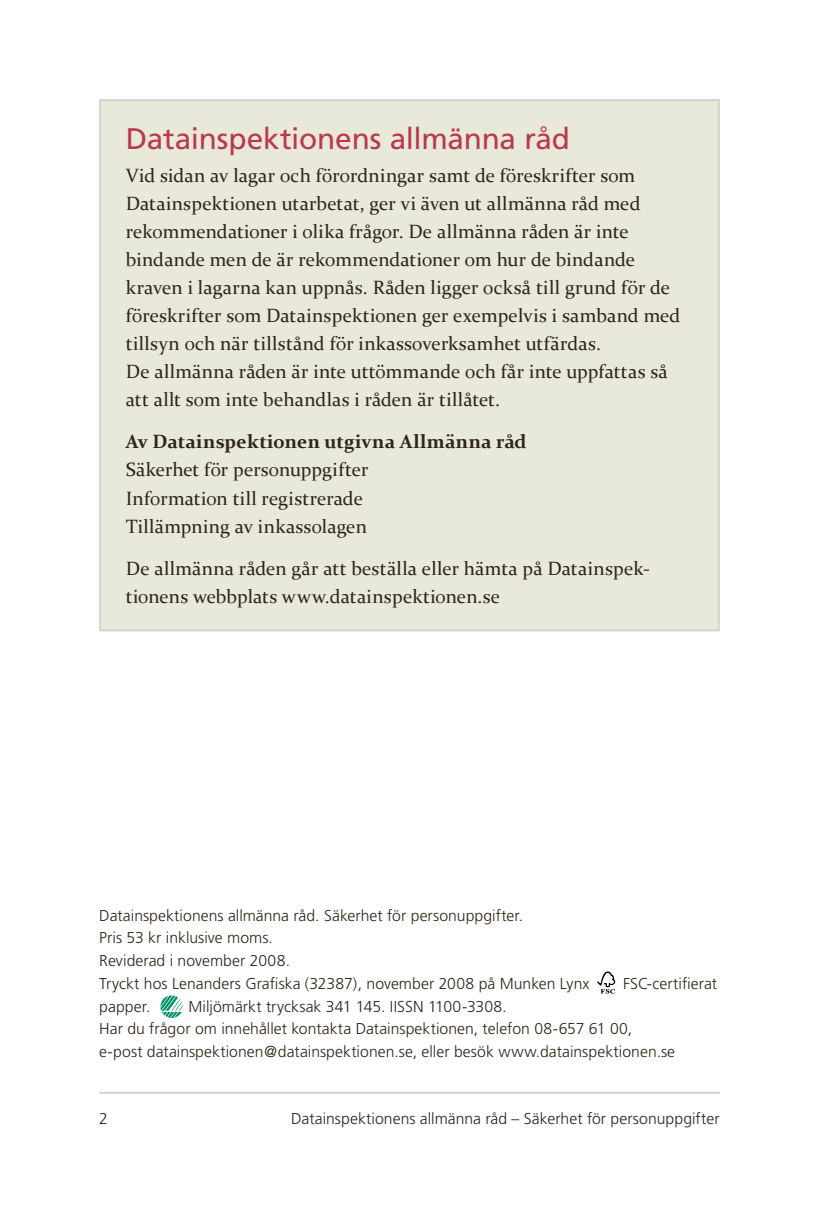
<style>
.page{position:relative;width:819px;height:1216px;background:#fff}
.page>*{position:absolute;margin:0;border:0;box-sizing:border-box;transform-origin:0 0}
.t1{font:29.75px "Frutiger";letter-spacing:-.01em;color:#bb394e}
.t2{font:19.25px/28px "Constantia";letter-spacing:.01em;color:#2d2519}
.t3{font:700 19.25px "Constantia";letter-spacing:.01em;color:#2d2519}
.t4{font:300 15.75px/22.8px "Frutiger";letter-spacing:.005em;color:#2d2519}
</style>
<div class="page">
<hr style="left:99px;top:1091px;width:620px;height:2px;background:#d0d0c5">
<div style="left:100px;top:100px;width:618px;height:530px;background:#e9e9db"></div>
<div style="left:99px;top:99px;width:620px;height:532px;border:2px solid #d0d0c5"></div>
<img style="left:600px;top:981px;width:16px;height:13px">
<svg style="left:597px;top:971px;width:18px;height:22px"></svg>
<svg style="left:160px;top:995px;width:23px;height:22px"></svg>
<h1 class="t1" style="left:126px;top:121px;width:445px">Datainspektionens allmänna råd</h1>
<p class="t2" style="left:126px;top:161px;width:556px">Vid sidan av lagar och förordningar samt de föreskrifter som Datainspektionen utarbetat, ger vi även ut allmänna råd med rekommendationer i olika frågor. De allmänna råden är inte bindande men de är rekommendationer om hur de bindande kraven i lagarna kan uppnås. Råden ligger också till grund för de föreskrifter som Datainspektionen ger exempelvis i samband med tillsyn och när tillstånd för inkassoverksamhet utfärdas.<br>De allmänna råden är inte uttömmande och får inte uppfattas så att allt som inte behandlas i råden är tillåtet.</p>
<p class="t3" style="left:126px;top:428px;width:402px">Av Datainspektionen utgivna Allmänna råd</p>
<p class="t2" style="left:126px;top:455px;width:244px">Säkerhet för personuppgifter<br>Information till registrerade<br>Tillämpning av inkassolagen</p>
<p class="t2" style="left:126px;top:553px;width:525px">De allmänna råden går att beställa eller hämta på Datainspek&shy;tionens webbplats www.datainspektionen.se</p>
<p class="t4" style="left:99px;top:903px;width:492px">Datainspektionens allmänna råd. Säkerhet för personuppgifter.<br>Pris 53 kr inklusive moms.<br>Reviderad i november 2008.<br>Tryckt hos Lenanders Grafiska (32387), november 2008 på Munken Lynx</p>
<p class="t4" style="left:623px;top:972px;width:95px">FSC-certifierat</p>
<p class="t4" style="left:99px;top:994px;width:577px;text-indent:89px">Miljömärkt trycksak 341 145. IISSN 1100-3308.<br>Har du frågor om innehållet kontakta Datainspektionen, telefon 08-657 61 00, e-post datainspektionen@datainspektionen.se, eller besök www.datainspektionen.se</p>
<p class="t4" style="left:99px;top:994px;width:53px">papper.</p>
<p class="t4" style="left:99px;top:1107px;width:10px">2</p>
<p class="t4" style="left:291px;top:1107px;width:430px">Datainspektionens allmänna råd – Säkerhet för personuppgifter</p>
</div>
